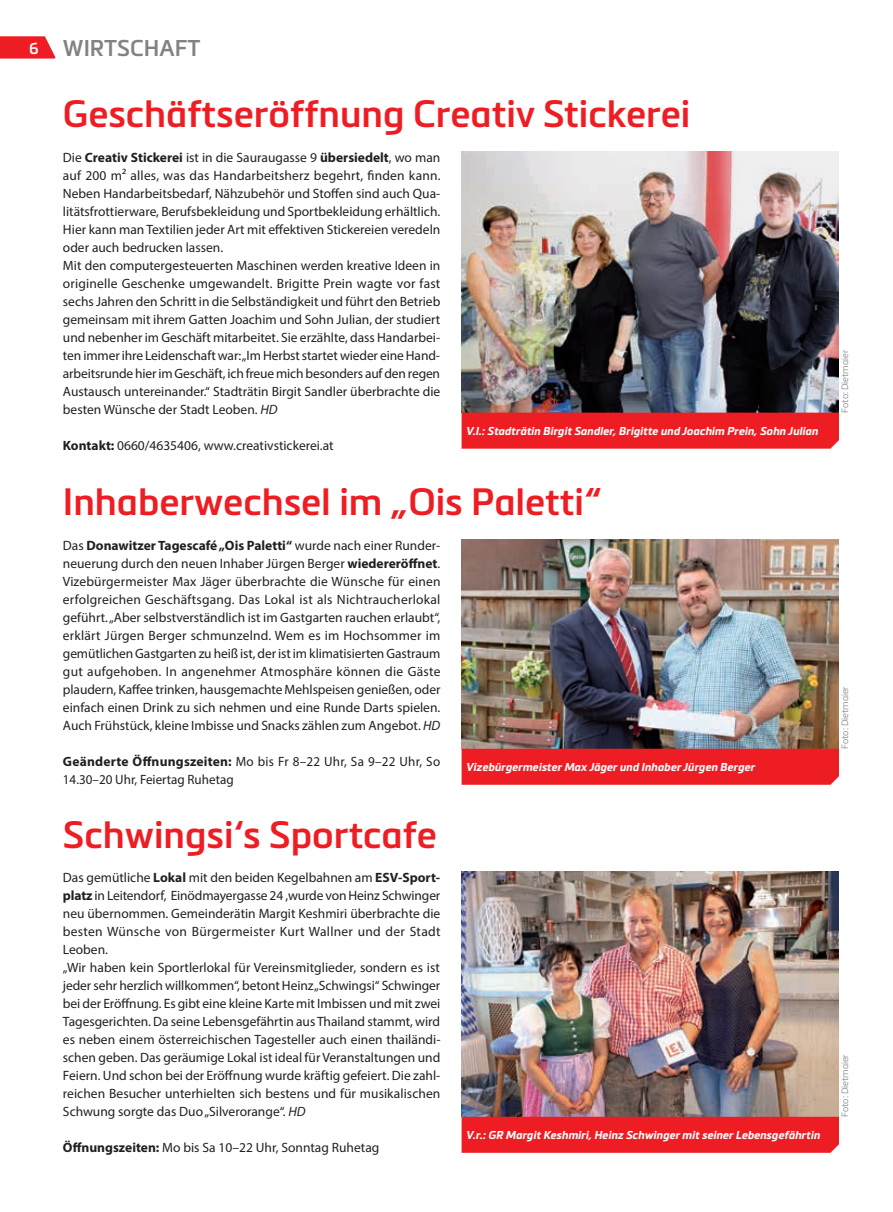
<style>
.page{position:relative;width:893px;height:1212px;background:#fff}
.page>*{position:absolute;margin:0;border:0;box-sizing:border-box;transform-origin:0 0}
.t1{font:600 37.5px "Metronic Pro";color:#ee1d23}
.t2{font:600 22.5px "Metronic Pro";color:#808285}
.t3{font:13.5px/18px "Myriad Pro";color:#231f20}
.t4{font:italic 700 11.25px "Metronic Pro";color:#fff}
.t5{font:300 9px "Metronic Pro";color:#808285}
.s1{font-size:15.75px;color:#fff}
.s2{font-weight:700}
.s3{font-style:italic}
</style>
<div class="page">
<svg style="left:0;top:36px;width:55px;height:23px"></svg>
<img style="left:462px;top:152px;width:377px;height:261px">
<div style="left:462px;top:413px;width:377px;height:36px;background:#ee1d23"></div>
<img style="left:462px;top:539px;width:377px;height:210px">
<div style="left:462px;top:749px;width:377px;height:36px;background:#ee1d23"></div>
<img style="left:462px;top:872px;width:377px;height:245px">
<div style="left:462px;top:1117px;width:377px;height:36px;background:#ee1d23"></div>
<h2 class="t2" style="left:29px;top:34px;width:173px"><span class="s1">6</span> WIRTSCHAFT</h2>
<h1 class="t1" style="left:63px;top:91px;width:629px">Geschäftseröffnung Creativ Stickerei</h1>
<p class="t3" style="left:63px;top:148px;width:379px">Die <span class="s2">Creativ Stickerei</span> ist in die Sauraugasse 9 <span class="s2">übersiedelt</span>, wo man auf 200 m² alles, was das Handarbeitsherz begehrt, finden kann.<br>Neben Handarbeitsbedarf, Nähzubehör und Stoffen sind auch Qua&shy;litätsfrottierware, Berufsbekleidung und Sportbekleidung erhältlich.<br>Hier kann man Textilien jeder Art mit effektiven Stickereien veredeln oder auch bedrucken lassen.<br>Mit den computergesteuerten Maschinen werden kreative Ideen in originelle Geschenke umgewandelt. Brigitte Prein wagte vor fast sechs Jahren den Schritt in die Selbständigkeit und führt den Betrieb gemeinsam mit ihrem Gatten Joachim und Sohn Julian, der studiert und nebenher im Geschäft mitarbeitet. Sie erzählte, dass Handarbei&shy;ten immer ihre Leidenschaft war: „Im Herbst startet wieder eine Hand&shy;arbeitsrunde hier im Geschäft, ich freue mich besonders auf den regen Austausch untereinander.“ Stadträtin Birgit Sandler überbrachte die besten Wünsche der Stadt Leoben. <span class="s3">HD</span></p>
<p class="t3" style="left:63px;top:436px;width:272px"><span class="s2">Kontakt:</span> 0660/4635406, www.creativstickerei.at</p>
<p class="t4" style="left:466px;top:424px;width:354px">V.l.: Stadträtin Birgit Sandler, Brigitte und Joachim Prein, Sohn Julian</p>
<h1 class="t1" style="left:63px;top:478px;width:540px">Inhaberwechsel im „Ois Paletti“</h1>
<p class="t3" style="left:63px;top:536px;width:379px;text-align:justify">Das <span class="s2">Donawitzer Tagescafé „Ois Paletti“</span> wurde nach einer Runder&shy;neuerung durch den neuen Inhaber Jürgen Berger <span class="s2">wiedereröffnet</span>.<br>Vizebürgermeister Max Jäger überbrachte die Wünsche für einen erfolgreichen Geschäftsgang. Das Lokal ist als Nichtraucherlokal geführt. „Aber selbstverständlich ist im Gastgarten rauchen erlaubt“, erklärt Jürgen Berger schmunzelnd. Wem es im Hochsommer im gemütlichen Gastgarten zu heiß ist, der ist im klimatisierten Gastraum gut aufgehoben. In angenehmer Atmosphäre können die Gäste plaudern, Kaffee trinken, hausgemachte Mehlspeisen genießen, oder einfach einen Drink zu sich nehmen und eine Runde Darts spielen.<br>Auch Frühstück, kleine Imbisse und Snacks zählen zum Angebot. <span class="s3">HD</span></p>
<p class="t3" style="left:63px;top:752px;width:379px"><span class="s2">Geänderte Öffnungszeiten:</span> Mo bis Fr 8–22 Uhr, Sa 9–22 Uhr, So<br>14.30–20 Uhr, Feiertag Ruhetag</p>
<p class="t4" style="left:466px;top:760px;width:290px">Vizebürgermeister Max Jäger und Inhaber Jürgen Berger</p>
<h1 class="t1" style="left:63px;top:811px;width:376px">Schwingsi‘s Sportcafe</h1>
<p class="t3" style="left:63px;top:868px;width:379px">Das gemütliche <span class="s2">Lokal</span> mit den beiden Kegelbahnen am <span class="s2">ESV-Sport&shy;platz</span> in Leitendorf, Einödmayergasse 24 ,wurde von Heinz Schwinger neu übernommen. Gemeinderätin Margit Keshmiri überbrachte die besten Wünsche von Bürgermeister Kurt Wallner und der Stadt Leoben.<br>„Wir haben kein Sportlerlokal für Vereinsmitglieder, sondern es ist jeder sehr herzlich willkommen“, betont Heinz „Schwingsi“ Schwinger bei der Eröffnung. Es gibt eine kleine Karte mit Imbissen und mit zwei Tagesgerichten. Da seine Lebensgefährtin aus Thailand stammt, wird es neben einem österreichischen Tagesteller auch einen thailändi&shy;schen geben. Das geräumige Lokal ist ideal für Veranstaltungen und Feiern. Und schon bei der Eröffnung wurde kräftig gefeiert. Die zahl&shy;reichen Besucher unterhielten sich bestens und für musikalischen Schwung sorgte das Duo „Silverorange“. <span class="s3">HD</span></p>
<p class="t3" style="left:63px;top:1138px;width:318px"><span class="s2">Öffnungszeiten:</span> Mo bis Sa 10–22 Uhr, Sonntag Ruhetag</p>
<p class="t4" style="left:466px;top:1128px;width:356px">V.r.: GR Margit Keshmiri, Heinz Schwinger mit seiner Lebensgefährtin</p>
<p class="t5" style="left:839px;top:413px;width:64px;rotate:-90deg">Foto: Dietmaier</p>
<p class="t5" style="left:839px;top:749px;width:64px;rotate:-90deg">Foto: Dietmaier</p>
<p class="t5" style="left:839px;top:1117px;width:64px;rotate:-90deg">Foto: Dietmaier</p>
</div>
